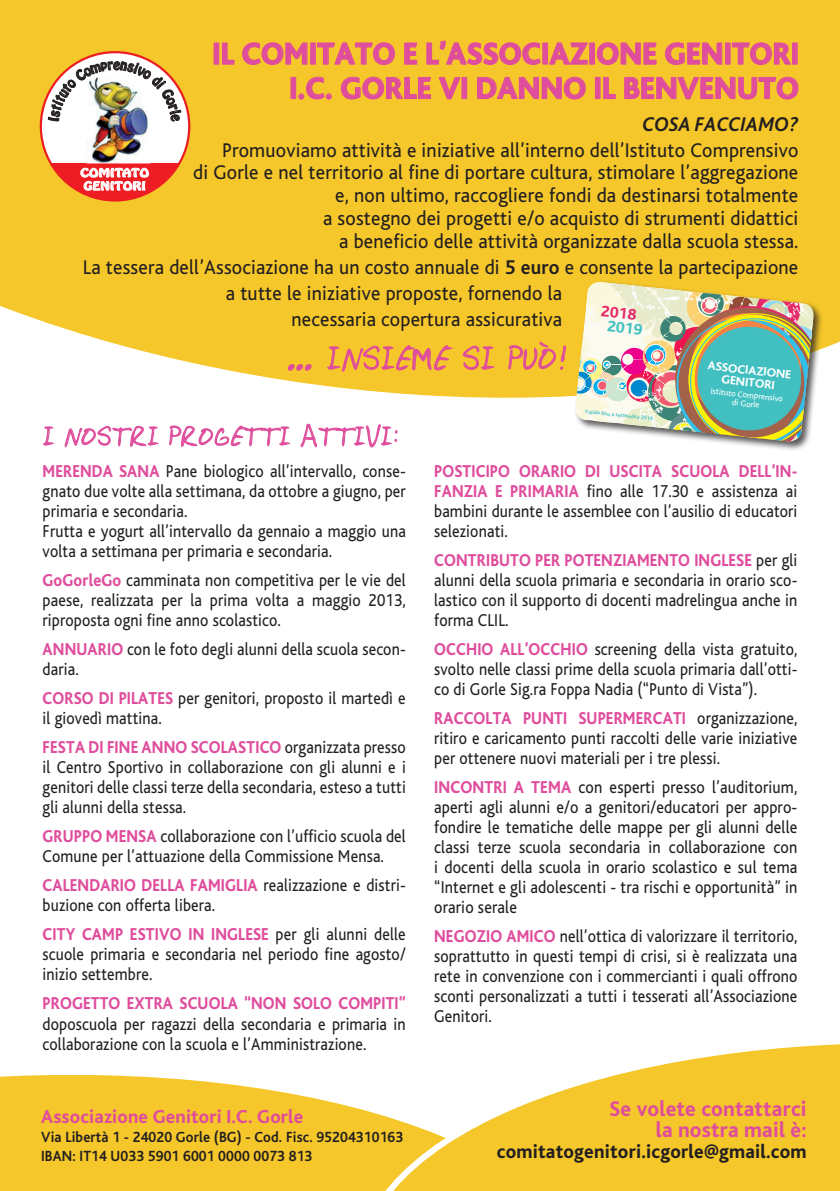
<style>
.page{position:relative;width:840px;height:1191px;background:#fff}
.page>*{position:absolute;margin:0;border:0;box-sizing:border-box;transform-origin:0 0}
.t1{font:35px "Aefric Script";letter-spacing:.01em;color:#df4d9c;scale:.95 1}
.t2{font:800 32px/34.4px "Bliss";letter-spacing:.01em;color:#df4d9c;scale:.95 1}
.t3{font:28.4px "Aefric Script";letter-spacing:.01em;color:#df4d9c;scale:.95 1}
.t4{font:800 22.2px/21.2px "Bliss";letter-spacing:.01em;color:#df4d9c;text-align:right;scale:.95 1}
.t5{font:20.8px/22.8px "Bliss";letter-spacing:.01em;color:#231f20;text-align:right;scale:.95 1}
.t6{font:italic 700 20.8px "Bliss";letter-spacing:.01em;color:#231f20;scale:.95 1}
.t7{font:800 20px "Bliss";letter-spacing:.01em;color:#231f20;scale:.95 1}
.t8{font:800 19.6px "Bliss";letter-spacing:.01em;color:#df4d9c;scale:.95 1}
.t9{font:18px/20px "Bliss";letter-spacing:.01em;color:#231f20;text-align:justify;scale:.88 1}
.t10{font:18px/20px "Bliss";letter-spacing:.01em;color:#231f20;text-align:justify;scale:.89 1}
.t11{font:800 18px "Bliss";letter-spacing:.01em;color:#df4d9c;scale:.88 1}
.t12{font:800 16px "Bliss";color:#e42a6a}
.t13{font:800 16px "Bliss";color:#42c0c1}
.t14{font:700 15.4px/19px "Bliss";letter-spacing:.01em;color:#231f20;scale:.93 1}
.t15{font:800 12.4px/12.4px "Bliss";color:#fff;text-align:center}
.t16{font:10.4px/13.2px "Hobo Std";letter-spacing:.03em;color:#fff;text-align:center;scale:1.24 1}
.t17{font:9px/9px "Bliss";color:#fff;text-align:center;scale:.95 1}
.t18{font:700 5.4px "Bliss";color:#42c0c1}
.s1{font-weight:700}
.s2{font-weight:800;color:#df4d9c}
</style>
<div class="page">
<div style="left:0;top:1075px;width:339px;height:116px;background:#f5c72a"></div>
<div style="left:0;top:0;width:839px;height:398px;background:#f5c72a"></div>
<div style="left:214px;top:43px;width:5px;height:21px;border:1px solid #df4d9c"></div>
<svg style="left:222px;top:43px;width:12px;height:21px"></svg>
<svg style="left:242px;top:43px;width:65px;height:22px"></svg>
<div style="left:310px;top:43px;width:5px;height:21px;border:1px solid #df4d9c"></div>
<svg style="left:317px;top:43px;width:77px;height:22px;background:#f0af3f"></svg>
<svg style="left:404px;top:43px;width:13px;height:21px"></svg>
<svg style="left:426px;top:41px;width:114px;height:24px;background:#f0ae40"></svg>
<div style="left:542px;top:43px;width:5px;height:21px;border:1px solid #df4d9c"></div>
<svg style="left:549px;top:43px;width:38px;height:21px"></svg>
<div style="left:589px;top:43px;width:5px;height:21px;border:1px solid #df4d9c"></div>
<svg style="left:596px;top:43px;width:60px;height:22px"></svg>
<svg style="left:665px;top:43px;width:56px;height:22px"></svg>
<div style="left:725px;top:43px;width:4px;height:21px;border:1px solid #df4d9c"></div>
<svg style="left:731px;top:43px;width:59px;height:22px"></svg>
<div style="left:792px;top:43px;width:4px;height:21px;border:1px solid #df4d9c"></div>
<div style="left:291px;top:77px;width:4px;height:22px;border:1px solid #df4d9c"></div>
<svg style="left:299px;top:77px;width:32px;height:22px"></svg>
<svg style="left:341px;top:77px;width:89px;height:22px;background:#efaa44"></svg>
<svg style="left:438px;top:77px;width:22px;height:22px"></svg>
<div style="left:461px;top:77px;width:5px;height:22px;border:1px solid #df4d9c"></div>
<svg style="left:477px;top:77px;width:108px;height:22px;background:#efab43"></svg>
<div style="left:595px;top:77px;width:5px;height:22px;border:1px solid #df4d9c"></div>
<svg style="left:603px;top:77px;width:12px;height:22px"></svg>
<svg style="left:624px;top:77px;width:173px;height:22px;background:#efaa44"></svg>
<div style="left:41px;top:52px;width:148px;height:148px;background:#fff;border-radius:50%"></div>
<svg style="left:41px;top:163px;width:148px;height:37px;background:#f17328"></svg>
<svg style="left:80px;top:167px;width:69px;height:24px;background:#f47175"></svg>
<img style="left:87px;top:123px;width:61px;height:40px">
<svg style="left:43px;top:426px;width:11px;height:20px"></svg>
<svg style="left:64px;top:425px;width:95px;height:23px"></svg>
<svg style="left:169px;top:425px;width:121px;height:22px"></svg>
<svg style="left:300px;top:423px;width:98px;height:25px"></svg>
<div style="left:288px;top:364px;width:6px;height:7px;border:1px solid #df4d9c;border-radius:2px"></div>
<div style="left:296px;top:364px;width:7px;height:7px;border:1px solid #df4d9c;border-radius:2px"></div>
<div style="left:305px;top:364px;width:6px;height:7px;border:1px solid #df4d9c;border-radius:2px"></div>
<svg style="left:326px;top:345px;width:126px;height:27px;background:#f0ad41"></svg>
<svg style="left:462px;top:345px;width:32px;height:25px"></svg>
<svg style="left:508px;top:340px;width:58px;height:30px;background:#f0ae40"></svg>
<div style="left:573px;top:280px;width:250px;height:171px;background:#231f20;opacity:.75"></div>
<img style="left:574px;top:282px;width:240px;height:160px">
<svg style="left:339px;top:1044px;width:500px;height:147px"></svg>
<img style="left:48px;top:56px;width:133px;height:67px">
<h2 class="t2" style="left:289px;top:37px;width:534px;text-indent:-77px">IL COMITATO E L’ASSOCIAZIONE GENITORI<br>I.C. GORLE VI DANNO IL BENVENUTO</h2>
<p class="t6" style="left:642px;top:113px;width:165px">COSA FACCIAMO?</p>
<p class="t5" style="left:193px;top:139px;width:638px">Promuoviamo attività e iniziative all’interno dell’Istituto Comprensivo<br>di Gorle e nel territorio al fine di portare cultura, stimolare l’aggregazione e, non ultimo, raccogliere fondi da destinarsi totalmente<br>a sostegno dei progetti e/o acquisto di strumenti didattici<br>a beneficio delle attività organizzate dalla scuola stessa.</p>
<p class="t5" style="left:83px;top:256px;width:754px">La tessera dell’Associazione ha un costo annuale di <span class="s1">5 euro</span> e consente la partecipazione</p>
<p class="t5" style="left:226px;top:282px;width:355px">a tutte le iniziative proposte, fornendo la</p>
<p class="t5" style="left:291px;top:308px;width:286px">necessaria copertura assicurativa</p>
<p class="t16" style="left:80px;top:166px;width:57px">COMITATO<br>GENITORI</p>
<p class="t12" style="left:601px;top:303px;width:37px;rotate:6deg">2018</p>
<p class="t13" style="left:607px;top:317px;width:37px;rotate:6deg">2019</p>
<h1 class="t1" style="left:287px;top:335px;width:294px">… INSIEME SI PUÒ!</h1>
<h3 class="t3" style="left:42px;top:417px;width:375px">I NOSTRI PROGETTI ATTIVI:</h3>
<p class="t18" style="left:585px;top:409px;width:70px;rotate:6deg">Valida fi no a settembre 2019</p>
<p class="t15" style="left:708px;top:359px;width:85px;rotate:6deg">ASSOCIAZIONE<br>GENITORI</p>
<p class="t17" style="left:710px;top:386px;width:78px;rotate:6deg">Istituto Comprensivo di Gorle</p>
<p class="t9" style="left:43px;top:461px;width:414px;text-align:left"><span class="s2">MERENDA SANA</span> Pane biologico all’intervallo, conse&shy;gnato due volte alla settimana, da ottobre a giugno, per primaria e secondaria.<br>Frutta e yogurt all’intervallo da gennaio a maggio una volta a settimana per primaria e secondaria.</p>
<p class="t9" style="left:43px;top:570px;width:414px"><span class="s2">GOGORLEGO</span> camminata non competitiva per le vie del paese, realizzata per la prima volta a maggio 2013, riproposta ogni fine anno scolastico.</p>
<p class="t9" style="left:43px;top:639px;width:414px"><span class="s2">ANNUARIO</span> con le foto degli alunni della scuola secon&shy;daria.</p>
<p class="t9" style="left:43px;top:688px;width:414px"><span class="s2">CORSO DI PILATES</span> per genitori, proposto il martedì e il giovedì mattina.</p>
<p class="t9" style="left:43px;top:737px;width:414px"><span class="s2">FESTA DI FI NE ANNO SCOLASTICO</span> organizzata presso il Centro Sportivo in collaborazione con gli alunni e i genitori delle classi terze della secondaria, esteso a tutti gli alunni della stessa.</p>
<p class="t9" style="left:43px;top:826px;width:414px"><span class="s2">GRUPPO MENSA</span> collaborazione con l’ufficio scuola del<br>Comune per l’attuazione della Commissione Mensa.</p>
<p class="t11" style="left:43px;top:876px;width:179px">CALENDARIO DELLA FAMIG</p>
<p class="t9" style="left:236px;top:875px;width:194px"><span class="s2">LIA</span> realizzazione e distri-</p>
<p class="t9" style="left:43px;top:895px;width:197px">buzione con offerta libera.</p>
<p class="t11" style="left:43px;top:925px;width:69px">CITY CAMP</p>
<p class="t9" style="left:43px;top:925px;width:414px;text-indent:87px"><span class="s2">ESTIVO IN INGLESE</span> per gli alunni delle scuole primaria e secondaria nel periodo fine agosto/ inizio settembre.</p>
<p class="t11" style="left:43px;top:994px;width:414px">PROG ETTO EXTRA SCUOLA “NON SOLO COMPITI”</p>
<p class="t9" style="left:43px;top:1014px;width:414px">doposcuola per ragazzi della secondaria e primaria in collaborazione con la scuola e l’Amministrazione.</p>
<p class="t8" style="left:41px;top:1106px;width:277px">ASSOCIAZIONE GENITORI I.C. GORLE</p>
<p class="t14" style="left:41px;top:1128px;width:390px">Via Libertà 1 - 24020 Gorle (BG) - Cod. Fisc. 95204310163<br>IBAN: IT14 U033 5901 6001 0000 0073 813</p>
<p class="t9" style="left:434px;top:461px;width:414px"><span class="s2">POSTICIPO ORARIO DI USCITA SCUOLA DELL’IN-FANZIA E PRIMARIA</span> fino alle 17.30 e assistenza ai bambini durante le assemblee con l’ausilio di educatori selezionati.</p>
<p class="t9" style="left:434px;top:550px;width:414px"><span class="s2">CONTRIBUTO PER POTENZIAM ENTO ING LESE</span> per gli alunni della scuola primaria e secondaria in orario sco&shy;lastico con il supporto di docenti madrelingua anche in forma CLIL.</p>
<p class="t9" style="left:434px;top:639px;width:414px"><span class="s2">OCCHIO ALL’OCCHIO</span> screening della vista gratuito, svolto nelle classi prime della scuola primaria dall’otti&shy;co di Gorle Sig.ra Foppa Nadia (“Punto di Vista”).</p>
<p class="t11" style="left:434px;top:709px;width:12px">RACC</p>
<p class="t9" style="left:434px;top:708px;width:414px;text-indent:39px"><span class="s2">OLTA PUNTI SUPERMERCATI</span> organizzazione, ritiro e caricamento punti raccolti delle varie iniziative per ottenere nuovi materiali per i tre plessi.</p>
<p class="t10" style="left:434px;top:777px;width:409px"><span class="s2">INCONTRI A TEMA</span> con esperti presso l’auditorium, aperti agli alunni e/o a genitori/educatori per appro&shy;fondire le tematiche delle mappe per gli alunni delle classi terze scuola secondaria in collaborazione con i docenti della scuola in orario scolastico e sul tema “Internet e gli adolescenti - tra rischi e opportunità” in orario serale</p>
<p class="t9" style="left:434px;top:926px;width:414px"><span class="s2">NEGOZIO AMICO</span> nell’ottica di valorizzare il territorio, soprattutto in questi tempi di crisi, si è realizzata una rete in convenzione con i commercianti i quali offrono sconti personalizzati a tutti i tesserati all’Associazione Genitori.</p>
<p class="t4" style="left:609px;top:1098px;width:209px">SE VOLETE CONTATTARCI<br>LA NOSTRA MAIL È:</p>
<p class="t7" style="left:496px;top:1141px;width:327px">COMITATOGENITORI.ICGORLE@GMAIL.COM</p>
</div>
